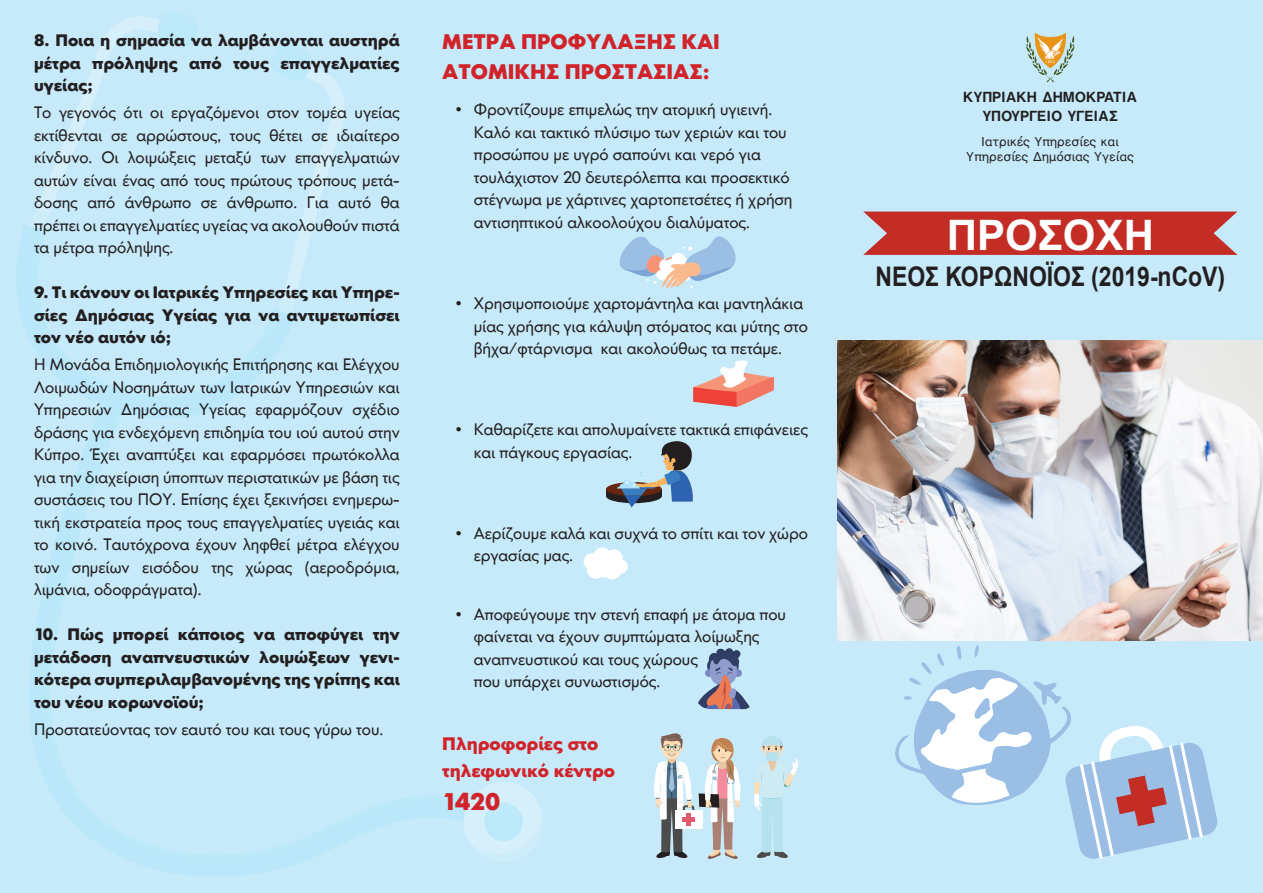
<style>
.page{position:relative;width:1263px;height:893px;background:#c6eafa}
.page>*{position:absolute;margin:0;border:0;box-sizing:border-box;transform-origin:0 0}
.t1{font:700 42px "Arial";color:#fff}
.t2{font:700 27px "Arial";color:#231f20;scale:.85 1}
.t3{font:700 24px "IKEA Sans";color:#d1232a}
.t4{font:700 21px/30px "IKEA Sans";color:#d1232a}
.t5{font:700 18px "IKEA Sans";color:#d1232a}
.t6{font:16.5px/22.5px "IKEA Sans";color:#231f20;text-align:justify}
.t7{font:700 16.5px/22.5px "IKEA Sans";color:#231f20;text-align:justify}
.Paragraph_Style_1{font:700 13.8px "Mg Helvetica UC Pol";letter-spacing:.02em;color:#231f20}
.Paragraph_Style_1-2{font:12.15px "Mg Helvetica UC Pol";letter-spacing:.02em;color:#231f20}
</style>
<div class="page">
<svg style="left:863px;top:212px;width:374px;height:43px;background:#c33933"></svg>
<svg style="left:1026px;top:34px;width:49px;height:49px"></svg>
<svg style="left:29px;top:648px;width:271px;height:229px"></svg>
<svg style="left:33px;top:419px;width:436px;height:443px"></svg>
<svg style="left:17px;top:232px;width:210px;height:187px"></svg>
<svg style="left:23px;top:16px;width:321px;height:385px"></svg>
<div style="left:464px;top:782px;width:79px;height:80px;background:#d5effb;border-radius:50%"></div>
<div style="left:484px;top:803px;width:39px;height:38px;background:#bde9fa;border-radius:50%"></div>
<svg style="left:480px;top:812px;width:47px;height:50px"></svg>
<img style="left:838px;top:340px;width:425px;height:301px">
<svg style="left:693px;top:360px;width:81px;height:47px"></svg>
<svg style="left:619px;top:236px;width:117px;height:52px"></svg>
<svg style="left:698px;top:648px;width:52px;height:61px"></svg>
<svg style="left:584px;top:547px;width:44px;height:32px"></svg>
<div style="left:606px;top:489px;width:56px;height:14px;background:#231f20;border-radius:50%"></div>
<svg style="left:606px;top:490px;width:11px;height:5px"></svg>
<div style="left:606px;top:482px;width:56px;height:14px;background:#672611;border-radius:50%"></div>
<svg style="left:617px;top:441px;width:76px;height:67px"></svg>
<svg style="left:754px;top:736px;width:45px;height:122px"></svg>
<svg style="left:654px;top:733px;width:87px;height:126px"></svg>
<svg style="left:895px;top:645px;width:323px;height:214px"></svg>
<p class="t7" style="left:34px;top:28px;width:367px">8. Ποια η σημασία να λαμβάνονται αυστηρά μέτρα πρόληψης από τους επαγγελματίες υγείας;</p>
<p class="t6" style="left:34px;top:101px;width:367px">Το γεγονός ότι οι εργαζόμενοι στον τομέα υγείας εκτίθενται σε αρρώστους, τους θέτει σε ιδιαίτερο κίνδυνο. Οι λοιμώξεις μεταξύ των επαγγελματιών αυτών είναι ένας από τους πρώτους τρόπους μετά&shy;δοσης από άνθρωπο σε άνθρωπο. Για αυτό θα πρέπει οι επαγγελματίες υγείας να ακολουθούν πιστά τα μέτρα πρόληψης.</p>
<p class="t7" style="left:34px;top:280px;width:367px">9. Τι κάνουν οι Ιατρικές Υπηρεσίες και Υπηρε&shy;σίες Δημόσιας Υγείας για να αντιμετωπίσει τον νέο αυτόν ιό;</p>
<p class="t6" style="left:34px;top:353px;width:367px">Η Μονάδα Επιδημιολογικής Επιτήρησης και Ελέγχου Λοιμωδών Νοσημάτων των Ιατρικών Υπηρεσιών και Υπηρεσιών Δημόσιας Υγείας εφαρμόζουν σχέδιο δράσης για ενδεχόμενη επιδημία του ιού αυτού στην Κύπρο. Έχει αναπτύξει και εφαρμόσει πρωτόκολλα για την διαχείριση ύποπτων περιστατικών με βάση τις συστάσεις του ΠΟΥ. Επίσης έχει ξεκινήσει ενημερω&shy;τική εκστρατεία προς τους επαγγελματίες υγειάς και το κοινό. Ταυτόχρονα έχουν ληφθεί μέτρα ελέγχου των σημείων εισόδου της χώρας (αεροδρόμια, λιμάνια, οδοφράγματα).</p>
<p class="t7" style="left:34px;top:622px;width:367px">10. Πώς μπορεί κάποιος να αποφύγει την μετάδοση αναπνευστικών λοιμώξεων γενι&shy;κότερα συμπεριλαμβανομένης της γρίπης και του νέου κορωνοϊού;</p>
<p class="t6" style="left:34px;top:717px;width:351px">Προστατεύοντας τον εαυτό του και τους γύρω του.</p>
<p class="t4" style="left:442px;top:26px;width:279px">ΜΕΤΡΑ ΠΡΟΦΥΛΑΞΗΣ ΚΑΙ<br>ΑΤΟΜΙΚΗΣ ΠΡΟΣΤΑΣΙΑΣ:</p>
<p class="t6" style="left:456px;top:98px;width:318px">• Φροντίζουμε επιμελώς την ατομική υγιεινή.</p>
<p class="t6" style="left:474px;top:120px;width:314px">Καλό και τακτικό πλύσιμο των χεριών και του</p>
<p class="t6" style="left:474px;top:143px;width:288px">προσώπου με υγρό σαπούνι και νερό για</p>
<p class="t6" style="left:474px;top:165px;width:320px;text-align:left">τουλάχιστον 20 δευτερόλεπτα και προσεκτικό στέγνωμα με χάρτινες χαρτοπετσέτες ή χρήση αντισηπτικού αλκοολούχου διαλύματος.</p>
<p class="t6" style="left:456px;top:291px;width:349px">• Χρησιμοποιούμε χαρτομάντηλα και μαντηλάκια</p>
<p class="t6" style="left:474px;top:314px;width:336px">μίας χρήσης για κάλυψη στόματος και μύτης στο</p>
<p class="t6" style="left:474px;top:336px;width:310px">βήχα/φτάρνισμα και ακολούθως τα πετάμε.</p>
<p class="t6" style="left:456px;top:417px;width:354px">• Καθαρίζετε και απολυμαίνετε τακτικά επιφάνειες</p>
<p class="t6" style="left:474px;top:440px;width:160px">και πάγκους εργασίας.</p>
<p class="t6" style="left:456px;top:521px;width:354px">• Αερίζουμε καλά και συχνά το σπίτι και τον χώρο</p>
<p class="t6" style="left:474px;top:543px;width:101px">εργασίας μας.</p>
<p class="t6" style="left:456px;top:602px;width:332px">• Αποφεύγουμε την στενή επαφή με άτομα που</p>
<p class="t6" style="left:474px;top:624px;width:287px">φαίνεται να έχουν συμπτώματα λοίμωξης</p>
<p class="t6" style="left:474px;top:647px;width:226px">αναπνευστικού και τους χώρους</p>
<p class="t6" style="left:474px;top:669px;width:188px">που υπάρχει συνωστισμός.</p>
<p class="t5" style="left:442px;top:729px;width:157px">Πληροφορίες στο</p>
<p class="t5" style="left:442px;top:756px;width:174px">τηλεφωνικό κέντρο</p>
<p class="t3" style="left:442px;top:782px;width:60px">1420</p>
<p class="Paragraph_Style_1" style="left:963px;top:89px;width:175px">ΚΥΠΡΙΑΚΗ ΔΗΜΟΚΡΑΤΙΑ</p>
<p class="Paragraph_Style_1" style="left:983px;top:107px;width:137px">ΥΠΟΥΡΓΕΙΟ ΥΓΕΙΑΣ</p>
<p class="Paragraph_Style_1-2" style="left:982px;top:134px;width:138px">Ιατρικές Υπηρεσίες και</p>
<p class="Paragraph_Style_1-2" style="left:967px;top:149px;width:169px">Υπηρεσίες Δημόσιας Υγείας</p>
<p class="t1" style="left:947px;top:207px;width:209px">ΠΡΟΣΟΧΗ</p>
<p class="t2" style="left:875px;top:258px;width:413px">ΝΕΟΣ ΚΟΡΩΝΟΪΟΣ (2019-nCoV)</p>
</div>
